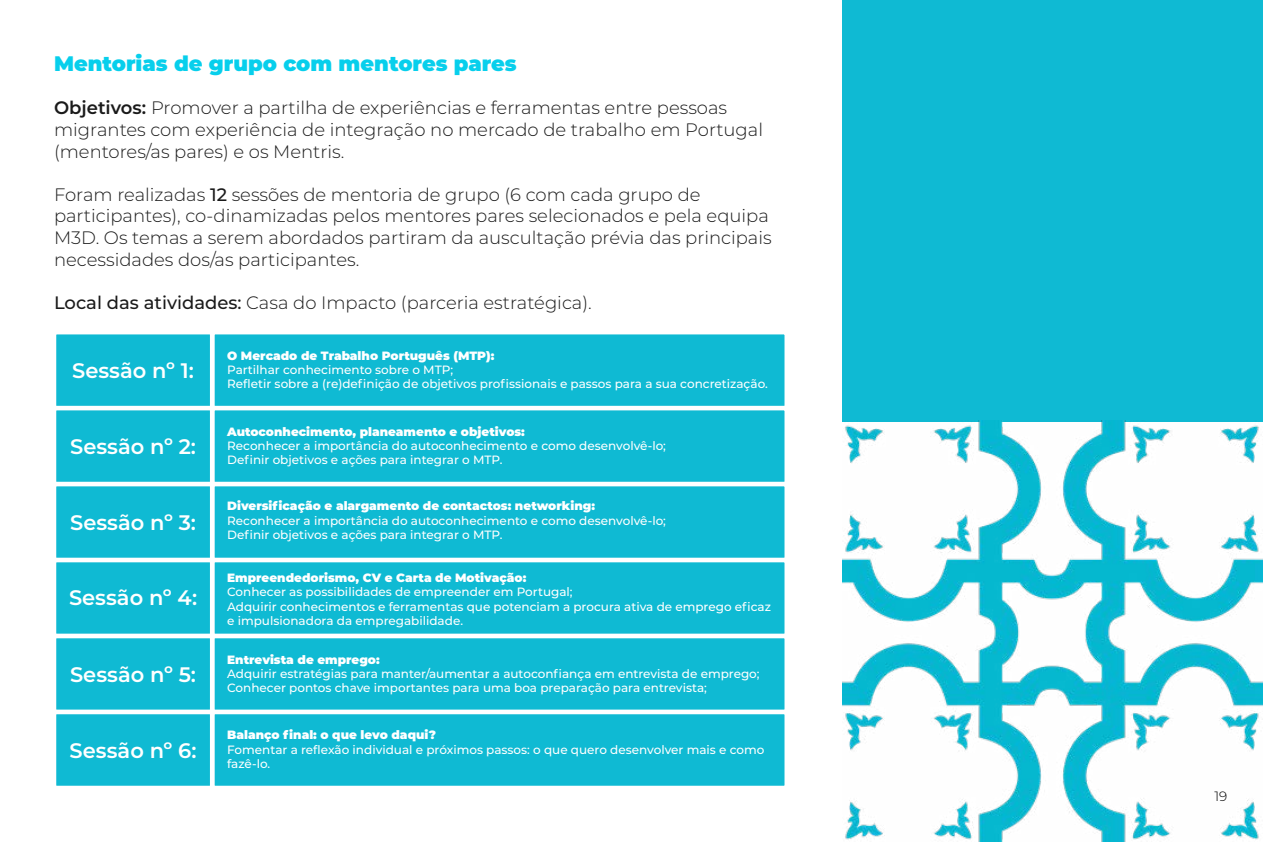
<style>
.page{position:relative;width:1263px;height:842px;background:#fff}
.page>*{position:absolute;margin:0;border:0;box-sizing:border-box;transform-origin:0 0}
.t1{font:600 21px "Montserrat";color:#fff}
.t2{font:900 21px "Montserrat";color:#07cfec}
.t3{font:300 18px/21.6px "Montserrat";color:#1a1a1a}
.t4{font:300 13.5px "Montserrat";color:#000}
.t5{font:500 12px/14.4px "Montserrat";color:#fff}
.t6{font:900 12px "Montserrat";color:#fff}
.s1{font-weight:600}
.s2{font-weight:500}
</style>
<div class="page">
<div style="left:842px;top:0;width:421px;height:421px;background:#0fbad3"></div>
<img style="left:842px;top:421px;width:421px;height:421px">
<div style="left:210px;top:330px;width:579px;height:80px;background:#0fbad3;border:4px solid #fff"></div>
<div style="left:52px;top:330px;width:162px;height:80px;background:#0fbad3;border:4px solid #fff"></div>
<div style="left:210px;top:406px;width:579px;height:80px;background:#0fbad3;border:4px solid #fff"></div>
<div style="left:52px;top:406px;width:162px;height:80px;background:#0fbad3;border:4px solid #fff"></div>
<div style="left:210px;top:482px;width:579px;height:80px;background:#0fbad3;border:4px solid #fff"></div>
<div style="left:52px;top:482px;width:162px;height:80px;background:#0fbad3;border:4px solid #fff"></div>
<div style="left:210px;top:558px;width:579px;height:80px;background:#0fbad3;border:4px solid #fff"></div>
<div style="left:52px;top:558px;width:162px;height:80px;background:#0fbad3;border:4px solid #fff"></div>
<div style="left:210px;top:634px;width:579px;height:80px;background:#0fbad3;border:4px solid #fff"></div>
<div style="left:52px;top:634px;width:162px;height:80px;background:#0fbad3;border:4px solid #fff"></div>
<div style="left:210px;top:710px;width:579px;height:80px;background:#0fbad3;border:4px solid #fff"></div>
<div style="left:52px;top:710px;width:162px;height:80px;background:#0fbad3;border:4px solid #fff"></div>
<h1 class="t2" style="left:54px;top:48px;width:464px">Mentorias de grupo com mentores pares</h1>
<h2 class="t3" style="left:54px;top:97px;width:710px"><span class="s1">Objetivos:</span> Promover a partilha de experiências e ferramentas entre pessoas migrantes com experiência de integração no mercado de trabalho em Portugal (mentores/as pares) e os Mentris.</h2>
<p class="t3" style="left:54px;top:183px;width:719px">Foram realizadas <span class="s2">12</span> sessões de mentoria de grupo (6 com cada grupo de participantes), co-dinamizadas pelos mentores pares selecionados e pela equipa M3D. Os temas a serem abordados partiram da auscultação prévia das principais necessidades dos/as participantes.</p>
<h2 class="t3" style="left:54px;top:291px;width:539px"><span class="s2">Local das atividades:</span> Casa do Impacto (parceria estratégica).</h2>
<h1 class="t1" style="left:72px;top:355px;width:123px">Sessão nº 1:</h1>
<h1 class="t1" style="left:70px;top:431px;width:127px">Sessão nº 2:</h1>
<h1 class="t1" style="left:70px;top:507px;width:127px">Sessão nº 3:</h1>
<h1 class="t1" style="left:69px;top:582px;width:130px">Sessão nº 4:</h1>
<h1 class="t1" style="left:70px;top:659px;width:127px">Sessão nº 5:</h1>
<h1 class="t1" style="left:70px;top:735px;width:128px">Sessão nº 6:</h1>
<p class="t6" style="left:227px;top:346px;width:269px">O Mercado de Trabalho Português (MTP):</p>
<p class="t5" style="left:227px;top:362px;width:542px">Partilhar conhecimento sobre o MTP;<br>Refletir sobre a (re)definição de objetivos profissionais e passos para a sua concretização.</p>
<p class="t6" style="left:227px;top:422px;width:299px">Autoconhecimento, planeamento e objetivos:</p>
<p class="t5" style="left:227px;top:438px;width:440px">Reconhecer a importância do autoconhecimento e como desenvolvê-lo;<br>Definir objetivos e ações para integrar o MTP.</p>
<p class="t6" style="left:227px;top:497px;width:369px">Diversificação e alargamento de contactos: networking:</p>
<p class="t5" style="left:227px;top:513px;width:440px">Reconhecer a importância do autoconhecimento e como desenvolvê-lo;<br>Definir objetivos e ações para integrar o MTP.</p>
<p class="t6" style="left:227px;top:569px;width:301px">Empreendedorismo, CV e Carta de Motivação:</p>
<p class="t5" style="left:227px;top:584px;width:545px">Conhecer as possibilidades de empreender em Portugal;<br>Adquirir conhecimentos e ferramentas que potenciam a procura ativa de emprego eficaz e impulsionadora da empregabilidade.</p>
<p class="t6" style="left:227px;top:650px;width:154px">Entrevista de emprego:</p>
<p class="t5" style="left:227px;top:666px;width:534px">Adquirir estratégias para manter/aumentar a autoconfiança em entrevista de emprego;<br>Conhecer pontos chave importantes para uma boa preparação para entrevista;</p>
<p class="t6" style="left:227px;top:726px;width:210px">Balanço final: o que levo daqui?</p>
<p class="t5" style="left:227px;top:742px;width:539px">Fomentar a reflexão individual e próximos passos: o que quero desenvolver mais e como fazê-lo.</p>
<p class="t4" style="left:1214px;top:787px;width:14px">19</p>
</div>
